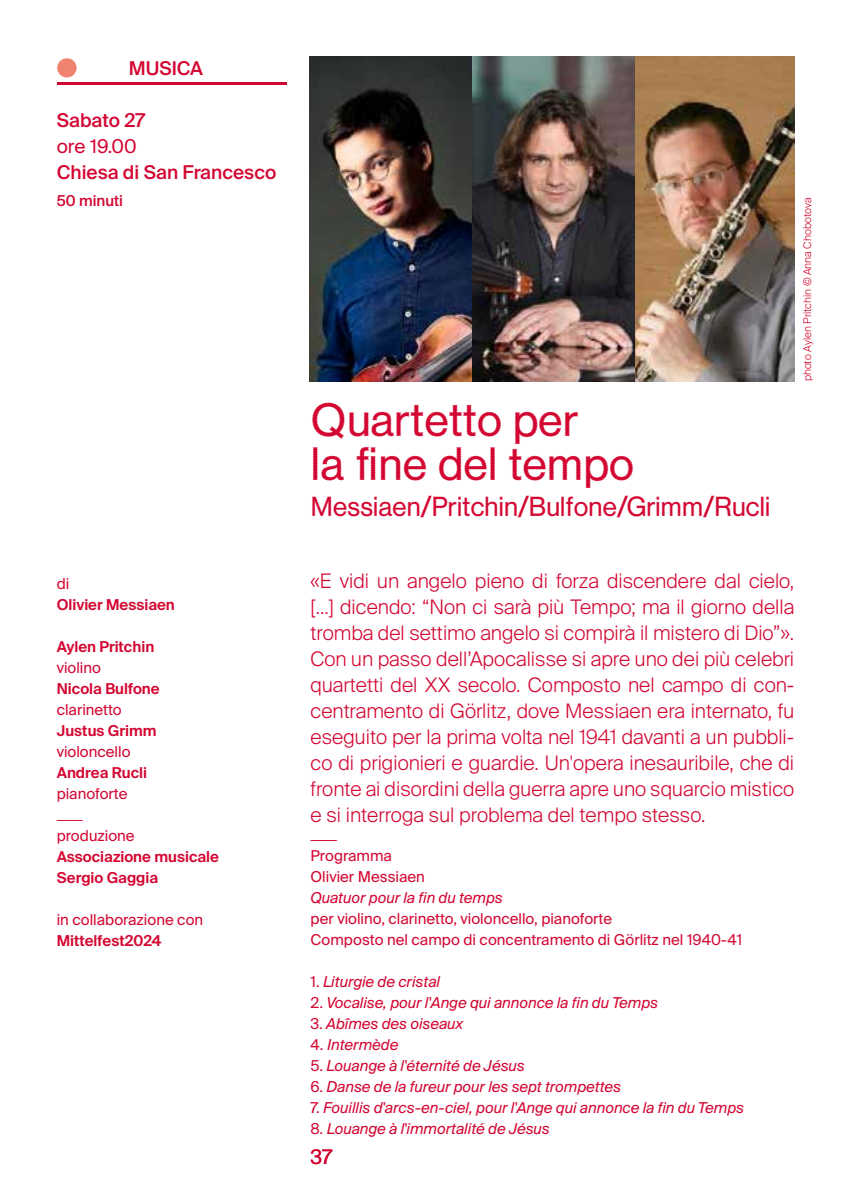
<style>
.page{position:relative;width:851px;height:1191px;background:#fff}
.page>*{position:absolute;margin:0;border:0;box-sizing:border-box;transform-origin:0 0}
.t1{font:44px/44px "Haas Mittelfest 24";letter-spacing:-.02em;color:#d30631}
.t2{font:600 34px "Suisse Intl";color:#f0836f}
.t3{font:26px "Haas Mittelfest 24";letter-spacing:-.02em;color:#d30631}
.t4{font:300 20px/26px "Suisse Intl";color:#d30631;text-align:justify}
.t5{font:20px "Suisse Intl";color:#d30631}
.t6{font:500 19px "Suisse Intl";color:#d30631}
.t7{font:19px "Suisse Intl";color:#d30631}
.t8{font:italic 15px "Suisse Intl";color:#d30631}
.t9{font:15px/21px "Suisse Intl";color:#d30631}
.t10{font:600 15px/21px "Suisse Intl";color:#d30631}
.t11{font:300 15px "Suisse Intl";color:#d30631}
.t12{font:500 15px "Suisse Intl";color:#d30631}
.t13{font:300 10.6px "Suisse Intl";color:#d30631}
.s1{font-style:normal}
</style>
<div class="page">
<img style="left:309px;top:57px;width:326px;height:324px">
<img style="left:635px;top:57px;width:159px;height:324px">
<hr style="left:57px;top:82px;width:229px;height:3px;background:#d30631">
<h2 class="t2" style="left:57px;top:45px;width:22px">●</h2>
<p class="t6" style="left:129px;top:58px;width:76px">MUSICA</p>
<p class="t6" style="left:57px;top:110px;width:90px">Sabato 27</p>
<p class="t7" style="left:57px;top:136px;width:81px">ore 19.00</p>
<p class="t6" style="left:57px;top:162px;width:221px">Chiesa di San Francesco</p>
<p class="t12" style="left:57px;top:191px;width:68px">50 minuti</p>
<p class="t9" style="left:57px;top:573px;width:14px">di</p>
<p class="t10" style="left:57px;top:594px;width:120px">Olivier Messiaen</p>
<p class="t10" style="left:57px;top:636px;width:99px">Aylen Pritchin</p>
<p class="t9" style="left:57px;top:657px;width:46px">violino</p>
<p class="t10" style="left:57px;top:678px;width:104px">Nicola Bulfone</p>
<p class="t9" style="left:57px;top:699px;width:67px">clarinetto</p>
<p class="t10" style="left:57px;top:720px;width:101px">Justus Grimm</p>
<p class="t9" style="left:57px;top:741px;width:75px">violoncello</p>
<p class="t10" style="left:57px;top:762px;width:92px">Andrea Rucli</p>
<p class="t9" style="left:57px;top:783px;width:72px">pianoforte</p>
<p class="t11" style="left:57px;top:805px;width:28px">_____</p>
<p class="t9" style="left:57px;top:825px;width:79px">produzione</p>
<p class="t10" style="left:57px;top:846px;width:164px">Associazione musicale<br>Sergio Gaggia</p>
<p class="t9" style="left:57px;top:909px;width:148px">in collaborazione con</p>
<p class="t10" style="left:57px;top:930px;width:106px">Mittelfest2024</p>
<h1 class="t1" style="left:310px;top:398px;width:325px">Quartetto per<br>la fine del tempo</h1>
<h3 class="t3" style="left:310px;top:490px;width:461px">Messiaen/Pritchin/Bulfone/Grimm/Rucli</h3>
<p class="t13" style="left:801px;top:381px;width:185px;rotate:-90deg">photo Aylen Pritchin © Anna Chobotova</p>
<p class="t4" style="left:310px;top:568px;width:485px">«E vidi un angelo pieno di forza discendere dal cielo, […] dicendo: “Non ci sarà più Tempo; ma il giorno della tromba del settimo angelo si compirà il mistero di Dio”».<br>Con un passo dell’Apocalisse si apre uno dei più celebri quartetti del XX secolo. Composto nel campo di con&shy;centramento di Görlitz, dove Messiaen era internato, fu eseguito per la prima volta nel 1941 davanti a un pubbli&shy;co di prigionieri e guardie. Un'opera inesauribile, che di fronte ai disordini della guerra apre uno squarcio mistico e si interroga sul problema del tempo stesso.</p>
<p class="t11" style="left:310px;top:826px;width:28px">_____</p>
<p class="t9" style="left:310px;top:845px;width:116px">Programma<br>Olivier Messiaen</p>
<p class="t8" style="left:310px;top:889px;width:194px">Quatuor pour la fin du temps</p>
<p class="t9" style="left:310px;top:908px;width:433px">per violino, clarinetto, violoncello, pianoforte<br>Composto nel campo di concentramento di Görlitz nel 1940-41</p>
<p class="t8" style="left:310px;top:973px;width:131px"><span class="s1">1.</span> Liturgie de cristal</p>
<p class="t8" style="left:310px;top:994px;width:349px"><span class="s1">2.</span> Vocalise, pour l'Ange qui annonce la fin du Temps</p>
<p class="t8" style="left:310px;top:1015px;width:154px"><span class="s1">3.</span> Abîmes des oiseaux</p>
<p class="t8" style="left:310px;top:1036px;width:89px"><span class="s1">4.</span> Intermède</p>
<p class="t8" style="left:310px;top:1057px;width:215px"><span class="s1">5.</span> Louange à l'éternité de Jésus</p>
<p class="t8" style="left:310px;top:1078px;width:312px"><span class="s1">6.</span> Danse de la fureur pour les sept trompettes</p>
<p class="t8" style="left:310px;top:1099px;width:435px"><span class="s1">7.</span> Fouillis d'arcs-en-ciel, pour l'Ange qui annonce la fin du Temps</p>
<p class="t8" style="left:310px;top:1120px;width:241px"><span class="s1">8.</span> Louange à l'immortalité de Jésus</p>
<p class="t5" style="left:310px;top:1145px;width:23px">37</p>
</div>
